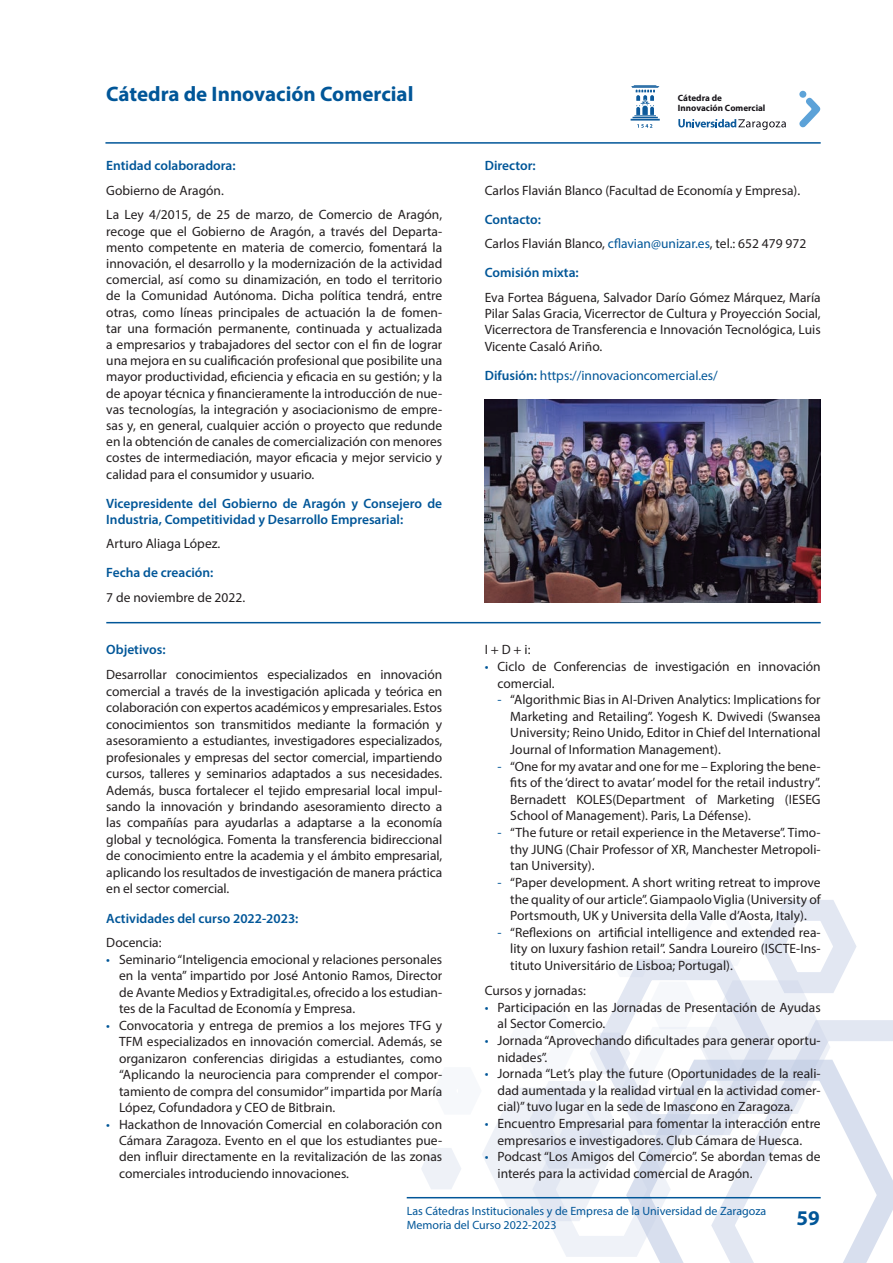
<style>
.page{position:relative;width:893px;height:1263px;background:#fff}
.page>*{position:absolute;margin:0;border:0;box-sizing:border-box;transform-origin:0 0}
.Titulo_catedra{font:700 21px "Myriad Pro";color:#015698}
.Parrafos{font:13.5px/16.5px "Myriad Pro";color:#231f20;text-align:justify}
.Título_3{font:600 13.5px/16.2px "Myriad Pro";color:#015698}
.Parrafo_estilo_anidado{font:13.5px "Myriad Pro";color:#015698}
.t1{font:12px/14.4px "Myriad Pro";color:#015698}
.t2{font:700 9.15px/9.9px "Myriad Pro";color:#18151a}
.s1{color:#015698}
.s2{font-weight:600}
</style>
<div class="page">
<svg style="left:421px;top:900px;width:472px;height:363px"></svg>
<hr style="left:407px;top:1197px;width:414px;height:1px;background:#015698">
<hr style="left:105px;top:142px;width:716px;height:2px;background:#015698">
<hr style="left:106px;top:622px;width:715px;height:1px;background:#015698">
<svg style="left:678px;top:119px;width:108px;height:11px"></svg>
<svg style="left:631px;top:85px;width:29px;height:43px"></svg>
<svg style="left:799px;top:97px;width:21px;height:31px"></svg>
<div style="left:799px;top:91px;width:7px;height:7px;background:#5da3d8;border-radius:50%"></div>
<img style="left:485px;top:400px;width:336px;height:203px">
<p class="Titulo_catedra" style="left:106px;top:80px;width:309px">Cátedra de Innovación Comercial</p>
<p class="Título_3" style="left:106px;top:157px;width:131px">Entidad colaboradora:</p>
<p class="Parrafos" style="left:106px;top:182px;width:118px">Gobierno de Aragón.</p>
<p class="Parrafos" style="left:106px;top:206px;width:337px">La Ley 4/2015, de 25 de marzo, de Comercio de Aragón, recoge que el Gobierno de Aragón, a través del Departa&shy;mento competente en materia de comercio, fomentará la innovación, el desarrollo y la modernización de la actividad comercial, así como su dinamización, en todo el territorio de la Comunidad Autónoma. Dicha política tendrá, entre otras, como líneas principales de actuación la de fomen&shy;tar una formación permanente, continuada y actualizada a empresarios y trabajadores del sector con el fin de lograr una mejora en su cualificación profesional que posibilite una mayor productividad, eficiencia y eficacia en su gestión; y la de apoyar técnica y financieramente la introducción de nue&shy;vas tecnologías, la integración y asociacionismo de empre&shy;sas y, en general, cualquier acción o proyecto que redunde en la obtención de canales de comercialización con menores costes de intermediación, mayor eficacia y mejor servicio y calidad para el consumidor y usuario.</p>
<p class="Título_3" style="left:106px;top:495px;width:337px">Vicepresidente del Gobierno de Aragón y Consejero de<br>Industria, Competitividad y Desarrollo Empresarial:</p>
<p class="Parrafos" style="left:106px;top:535px;width:114px">Arturo Aliaga López.</p>
<p class="Título_3" style="left:106px;top:564px;width:109px">Fecha de creación:</p>
<p class="Parrafos" style="left:106px;top:589px;width:139px">7 de noviembre de 2022.</p>
<p class="Título_3" style="left:106px;top:641px;width:61px">Objetivos:</p>
<p class="Parrafos" style="left:106px;top:666px;width:337px">Desarrollar conocimientos especializados en innovación comercial a través de la investigación aplicada y teórica en colaboración con expertos académicos y empresariales. Estos conocimientos son transmitidos mediante la formación y asesoramiento a estudiantes, investigadores especializados, profesionales y empresas del sector comercial, impartiendo cursos, talleres y seminarios adaptados a sus necesidades.<br>Además, busca fortalecer el tejido empresarial local impul&shy;sando la innovación y brindando asesoramiento directo a las compañías para ayudarlas a adaptarse a la economía global y tecnológica. Fomenta la transferencia bidireccional de conocimiento entre la academia y el ámbito empresarial, aplicando los resultados de investigación de manera práctica en el sector comercial.</p>
<p class="Título_3" style="left:106px;top:909px;width:194px">Actividades del curso 2022-2023:</p>
<p class="Parrafos" style="left:106px;top:934px;width:57px">Docencia:</p>
<p class="Parrafos" style="left:119px;top:951px;width:325px;text-indent:-13px"><span class="s1">•</span> Seminario “Inteligencia emocional y relaciones personales en la venta” impartido por José Antonio Ramos, Director de Avante Medios y Extradigital.es, ofrecido a los estudian&shy;tes de la Facultad de Economía y Empresa.</p>
<p class="Parrafos" style="left:119px;top:1017px;width:325px;text-indent:-13px"><span class="s1">•</span> Convocatoria y entrega de premios a los mejores TFG y TFM especializados en innovación comercial. Además, se organizaron conferencias dirigidas a estudiantes, como “Aplicando la neurociencia para comprender el compor&shy;tamiento de compra del consumidor” impartida por María López, Cofundadora y CEO de Bitbrain.</p>
<p class="Parrafos" style="left:119px;top:1115px;width:325px;text-indent:-13px"><span class="s1">•</span> Hackathon de Innovación Comercial en colaboración con Cámara Zaragoza. Evento en el que los estudiantes pue&shy;den influir directamente en la revitalización de las zonas comerciales introduciendo innovaciones.</p>
<p class="t2" style="left:678px;top:93px;width:89px">Cátedra de<br>Innovación Comercial</p>
<p class="Título_3" style="left:485px;top:157px;width:52px">Director:</p>
<p class="Parrafos" style="left:485px;top:182px;width:316px">Carlos Flavián Blanco (Facultad de Economía y Empresa).</p>
<p class="Título_3" style="left:485px;top:211px;width:58px">Contacto:</p>
<p class="Parrafos" style="left:485px;top:235px;width:323px">Carlos Flavián Blanco, <span class="s1">cflavian@unizar.es</span>, tel.: 652 479 972</p>
<p class="Título_3" style="left:485px;top:264px;width:95px">Comisión mixta:</p>
<p class="Parrafos" style="left:485px;top:289px;width:337px">Eva Fortea Báguena, Salvador Darío Gómez Márquez, María Pilar Salas Gracia, Vicerrector de Cultura y Proyección Social, Vicerrectora de Transferencia e Innovación Tecnológica, Luis Vicente Casaló Ariño.</p>
<p class="Parrafo_estilo_anidado" style="left:485px;top:367px;width:235px"><span class="s2">Difusión:</span> https://innovacioncomercial.es/</p>
<p class="Parrafos" style="left:485px;top:641px;width:47px">I + D + i:</p>
<p class="Parrafos" style="left:497px;top:658px;width:325px;text-indent:-13px"><span class="s1">•</span> Ciclo de Conferencias de investigación en innovación comercial.</p>
<p class="Parrafos" style="left:510px;top:691px;width:312px;text-indent:-13px"><span class="s1">-</span> “Algorithmic Bias in AI-Driven Analytics: Implications for Marketing and Retailing”. Yogesh K. Dwivedi (Swansea University; Reino Unido, Editor in Chief del International Journal of Information Management).</p>
<p class="Parrafos" style="left:510px;top:757px;width:312px;text-indent:-13px"><span class="s1">-</span> “One for my avatar and one for me – Exploring the bene&shy;fits of the ‘direct to avatar’ model for the retail industry”.<br>Bernadett KOLES(Department of Marketing (IESEG School of Management). Paris, La Défense).</p>
<p class="Parrafos" style="left:510px;top:824px;width:312px;text-indent:-13px"><span class="s1">-</span> “The future or retail experience in the Metaverse”. Timo&shy;thy JUNG (Chair Professor of XR, Manchester Metropoli&shy;tan University).</p>
<p class="Parrafos" style="left:510px;top:874px;width:312px;text-indent:-13px"><span class="s1">-</span> “Paper development. A short writing retreat to improve the quality of our article”. Giampaolo Viglia (University of Portsmouth, UK y Universita della Valle d’Aosta, Italy).</p>
<p class="Parrafos" style="left:510px;top:924px;width:312px;text-indent:-13px"><span class="s1">-</span> “Reflexions on artificial intelligence and extended rea&shy;lity on luxury fashion retail”. Sandra Loureiro (ISCTE-Ins&shy;tituto Universitário de Lisboa; Portugal).</p>
<p class="Parrafos" style="left:485px;top:982px;width:103px">Cursos y jornadas:</p>
<p class="Parrafos" style="left:497px;top:999px;width:325px;text-indent:-13px"><span class="s1">•</span> Participación en las Jornadas de Presentación de Ayudas al Sector Comercio.</p>
<p class="Parrafos" style="left:497px;top:1032px;width:325px;text-indent:-13px"><span class="s1">•</span> Jornada “Aprovechando dificultades para generar oportu&shy;nidades”.</p>
<p class="Parrafos" style="left:497px;top:1065px;width:325px;text-indent:-13px"><span class="s1">•</span> Jornada “Let’s play the future (Oportunidades de la reali&shy;dad aumentada y la realidad virtual en la actividad comer&shy;cial)” tuvo lugar en la sede de Imascono en Zaragoza.</p>
<p class="Parrafos" style="left:485px;top:1115px;width:337px;text-align:center"><span class="s1">•</span> Encuentro Empresarial para fomentar la interacción entre empresarios e investigadores. Club Cámara de Huesca.</p>
<p class="Parrafos" style="left:497px;top:1148px;width:325px;text-indent:-13px"><span class="s1">•</span> Podcast “Los Amigos del Comercio”. Se abordan temas de interés para la actividad comercial de Aragón.</p>
<p class="t1" style="left:407px;top:1203px;width:361px">Las Cátedras Institucionales y de Empresa de la Universidad de Zaragoza<br>Memoria del Curso 2022-2023</p>
<h1 class="Titulo_catedra" style="left:796px;top:1204px;width:25px">59</h1>
</div>
